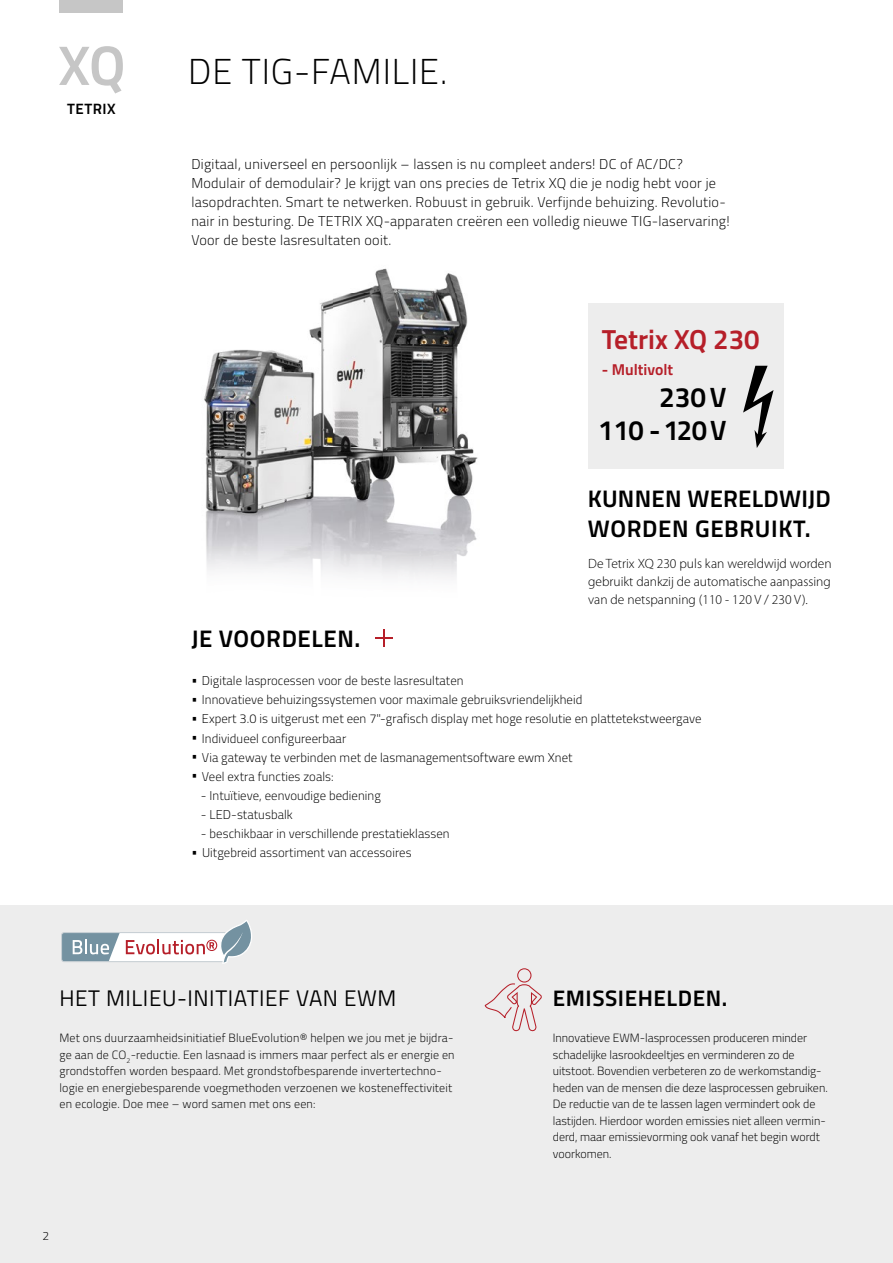
<style>
.page{position:relative;width:893px;height:1263px;background:#fff}
.page>*{position:absolute;margin:0;border:0;box-sizing:border-box;transform-origin:0 0}
.t1{font:300 36px "Titillium Text";letter-spacing:.025em;color:#000}
.t2{font:700 27.9px/33.2px "Titillium Text";letter-spacing:-.01em;color:#000;text-align:right}
.t3{font:700 27.6px "Titillium Text";color:#b61f29}
.t4{font:700 24px/30px "Titillium Text";letter-spacing:.025em;color:#000}
.t5{font:22.5px "Titillium Text";letter-spacing:.025em;color:#000}
.t6{font:700 22.5px "Titillium Text";letter-spacing:.025em;color:#000}
.t7{font:700 15.75px "Titillium Text";color:#b61f29}
.t8{font:700 15px "Titillium Text";letter-spacing:.03em;color:#000}
.t9{font:300 14.25px/19px "Titillium Text";letter-spacing:.02em;color:#000}
.t10{font:300 13.5px/18px "Myriad Pro";color:#000;text-align:justify}
.t11{font:300 12.75px "Titillium Text";letter-spacing:.005em;color:#000}
.t12{font:300 12px/16.5px "Titillium Text";color:#000}
</style>
<div class="page">
<div style="left:0;top:906px;width:893px;height:357px;background:#ededed"></div>
<img style="left:85px;top:46px;width:393px;height:593px">
<div style="left:62px;top:932px;width:164px;height:30px;background:#fff;border-radius:3px"></div>
<svg style="left:62px;top:932px;width:58px;height:30px"></svg>
<svg style="left:126px;top:920px;width:126px;height:44px"></svg>
<svg style="left:485px;top:968px;width:57px;height:63px"></svg>
<img style="left:92px;top:46px;width:31px;height:47px">
<svg style="left:59px;top:47px;width:26px;height:38px"></svg>
<img style="left:85px;top:47px;width:4px;height:38px">
<div style="left:59px;top:0;width:64px;height:13px;background:#c6c6c6"></div>
<svg style="left:376px;top:630px;width:17px;height:17px"></svg>
<div style="left:588px;top:303px;width:196px;height:166px;background:#ededed"></div>
<svg style="left:743px;top:366px;width:31px;height:82px"></svg>
<p class="t8" style="left:67px;top:97px;width:50px">TETRIX</p>
<h1 class="t1" style="left:188px;top:46px;width:261px">DE TIG-FAMILIE.</h1>
<p class="t9" style="left:191px;top:154px;width:540px">Digitaal, universeel en persoonlijk – lassen is nu compleet anders! DC of AC/DC?<br>Modulair of demodulair? Je krijgt van ons precies de Tetrix XQ die je nodig hebt voor je lasopdrachten. Smart te netwerken. Robuust in gebruik. Verfijnde behuizing. Revolutio&shy;nair in besturing. De TETRIX XQ-apparaten creëren een volledig nieuwe TIG-laservaring!<br>Voor de beste lasresultaten ooit.</p>
<h3 class="t3" style="left:602px;top:319px;width:159px">Tetrix XQ 230</h3>
<h3 class="t7" style="left:602px;top:358px;width:73px">- Multivolt</h3>
<h2 class="t2" style="left:598px;top:379px;width:130px">230 V<br>110 - 120 V</h2>
<h3 class="t4" style="left:588px;top:482px;width:245px">KUNNEN WERELDWIJD<br>WORDEN GEBRUIKT.</h3>
<p class="t10" style="left:588px;top:555px;width:245px">De Tetrix XQ 230 puls kan wereldwijd worden gebruikt dankzij de automatische aanpassing van de netspanning (110 - 120 V / 230 V).</p>
<h3 class="t4" style="left:191px;top:622px;width:171px">JE VOORDELEN.</h3>
<p class="t11" style="left:191px;top:671px;width:274px">• Digitale lasprocessen voor de beste lasresultaten</p>
<p class="t11" style="left:191px;top:691px;width:392px">• Innovatieve behuizingssystemen voor maximale gebruiksvriendelijkheid</p>
<p class="t11" style="left:191px;top:710px;width:512px">• Expert 3.0 is uitgerust met een 7"-grafisch display met hoge resolutie en plattetekstweergave</p>
<p class="t11" style="left:191px;top:729px;width:156px">• Individueel configureerbaar</p>
<p class="t11" style="left:191px;top:748px;width:383px">• Via gateway te verbinden met de lasmanagementsoftware ewm Xnet</p>
<p class="t11" style="left:191px;top:767px;width:144px">• Veel extra functies zoals:</p>
<p class="t11" style="left:201px;top:786px;width:181px">- Intuïtieve, eenvoudige bediening</p>
<p class="t11" style="left:201px;top:805px;width:93px">- LED-statusbalk</p>
<p class="t11" style="left:201px;top:824px;width:250px">- beschikbaar in verschillende prestatieklassen</p>
<p class="t11" style="left:191px;top:844px;width:222px">• Uitgebreid assortiment van accessoires</p>
<h3 class="t5" style="left:60px;top:981px;width:338px">HET MILIEU-INITIATIEF VAN EWM</h3>
<h3 class="t6" style="left:553px;top:981px;width:176px">EMISSIEHELDEN.</h3>
<p class="t12" style="left:60px;top:1029px;width:397px">Met ons duurzaamheidsinitiatief BlueEvolution® helpen we jou met je bijdra&shy;ge aan de CO<sub>2</sub>-reductie. Een lasnaad is immers maar perfect als er energie en grondstoffen worden bespaard. Met grondstofbesparende invertertechno&shy;logie en energiebesparende voegmethoden verzoenen we kosteneffectiviteit en ecologie. Doe mee – word samen met ons een:</p>
<p class="t12" style="left:553px;top:1029px;width:276px">Innovatieve EWM-lasprocessen produceren minder schadelijke lasrookdeeltjes en verminderen zo de uitstoot. Bovendien verbeteren zo de werkomstandig&shy;heden van de mensen die deze lasprocessen gebruiken.<br>De reductie van de te lassen lagen vermindert ook de lastijden. Hierdoor worden emissies niet alleen vermin&shy;derd, maar emissievorming ook vanaf het begin wordt voorkomen.</p>
<p class="t12" style="left:43px;top:1227px;width:8px">2</p>
</div>
